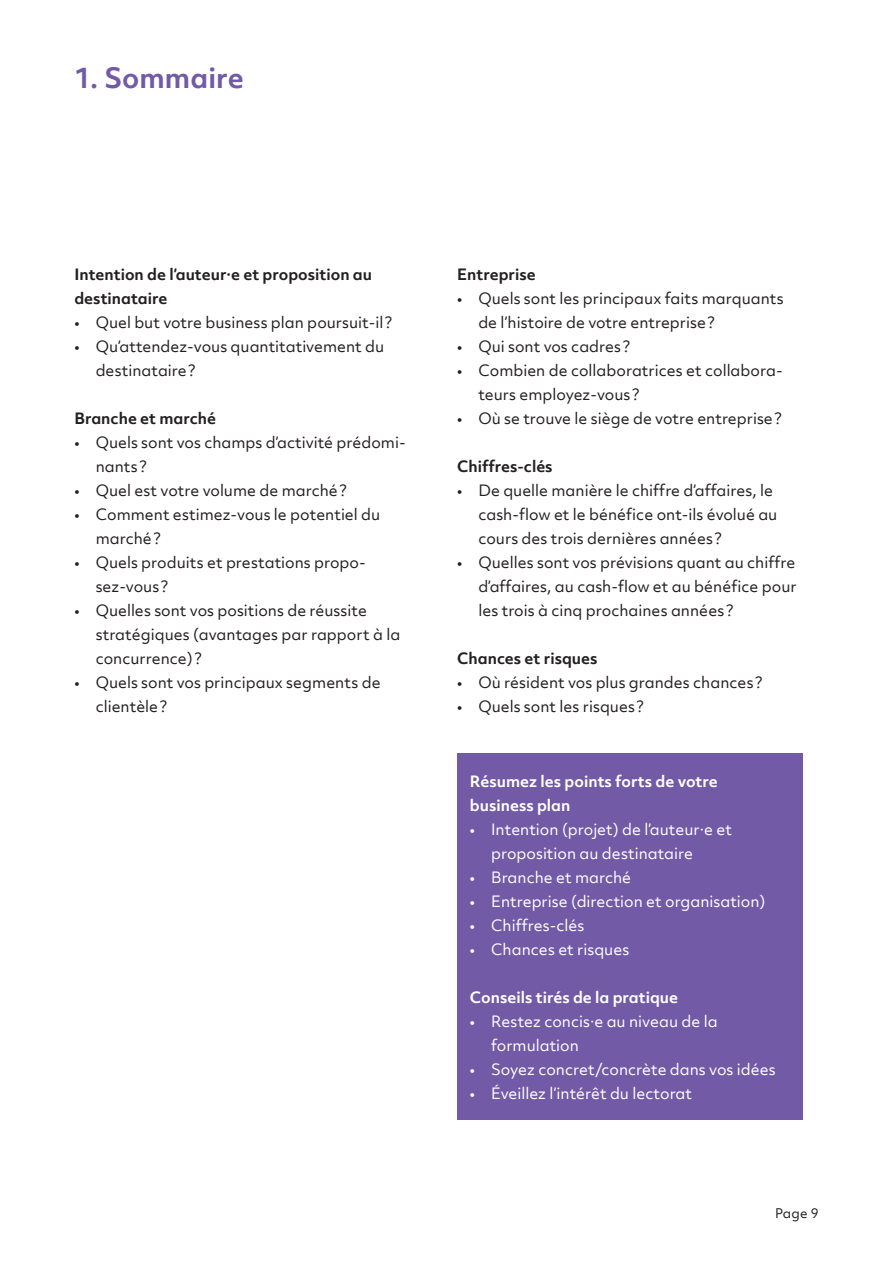
<style>
.page{position:relative;width:893px;height:1263px;background:#fff}
.page>*{position:absolute;margin:0;border:0;box-sizing:border-box;transform-origin:0 0}
.t1{font:700 27px "Objektiv Mk 2";letter-spacing:.005em;color:#725aa6}
.t2{font:15px/24px "Objektiv Mk 2";color:#231f20}
.t3{font:15px/24px "Objektiv Mk 2";color:#fff}
.t4{font:700 15px/24px "Objektiv Mk 2";color:#231f20}
.t5{font:700 15px/24px "Objektiv Mk 2";color:#fff}
.t6{font:12.75px "Objektiv Mk 2";color:#231f20}
</style>
<div class="page">
<div style="left:457px;top:753px;width:346px;height:367px;background:#725aa6"></div>
<h1 class="t1" style="left:74px;top:59px;width:171px">1. Sommaire</h1>
<p class="t4" style="left:74px;top:262px;width:299px">Intention de l’auteur·e et proposition au destinataire</p>
<p class="t2" style="left:74px;top:310px;width:319px">• Quel but votre business plan poursuit-il ?</p>
<p class="t2" style="left:96px;top:334px;width:290px;text-indent:-21px">• Qu’attendez-vous quantitativement du destinataire?</p>
<p class="t4" style="left:74px;top:406px;width:143px">Branche et marché</p>
<p class="t2" style="left:96px;top:430px;width:312px;text-indent:-21px">• Quels sont vos champs d’activité prédomi&shy;nants ?</p>
<p class="t2" style="left:74px;top:478px;width:274px">• Quel est votre volume de marché?</p>
<p class="t2" style="left:96px;top:502px;width:286px;text-indent:-21px">• Comment estimez-vous le potentiel du marché?</p>
<p class="t2" style="left:96px;top:550px;width:272px;text-indent:-21px">• Quels produits et prestations propo&shy;sez-vous ?</p>
<p class="t2" style="left:96px;top:598px;width:306px;text-indent:-21px">• Quelles sont vos positions de réussite stratégiques (avantages par rapport à la concurrence) ?</p>
<p class="t2" style="left:96px;top:670px;width:286px;text-indent:-21px">• Quels sont vos principaux segments de clientèle?</p>
<p class="t4" style="left:457px;top:262px;width:80px">Entreprise</p>
<p class="t2" style="left:478px;top:286px;width:307px;text-indent:-21px">• Quels sont les principaux faits marquants de l’histoire de votre entreprise?</p>
<p class="t2" style="left:457px;top:334px;width:174px">• Qui sont vos cadres ?</p>
<p class="t2" style="left:478px;top:358px;width:306px;text-indent:-21px">• Combien de collaboratrices et collabora&shy;teurs employez-vous ?</p>
<p class="t2" style="left:457px;top:406px;width:326px">• Où se trouve le siège de votre entreprise?</p>
<p class="t4" style="left:457px;top:454px;width:97px">Chiffres-clés</p>
<p class="t2" style="left:478px;top:478px;width:300px;text-indent:-21px">• De quelle manière le chiffre d’affaires, le cash-flow et le bénéfice ont-ils évolué au cours des trois dernières années ?</p>
<p class="t2" style="left:478px;top:550px;width:320px;text-align:justify;text-indent:-21px">• Quelles sont vos prévisions quant au chiffre d’affaires, au cash-flow et au bénéfice pour les trois à cinq prochaines années ?</p>
<p class="t4" style="left:457px;top:646px;width:142px">Chances et risques</p>
<p class="t2" style="left:457px;top:670px;width:307px">• Où résident vos plus grandes chances ?</p>
<p class="t2" style="left:457px;top:694px;width:188px">• Quels sont les risques ?</p>
<p class="t5" style="left:470px;top:769px;width:249px">Résumez les points forts de votre business plan</p>
<p class="t3" style="left:491px;top:817px;width:242px;text-indent:-21px">• Intention (projet) de l’auteur·e et proposition au destinataire</p>
<p class="t3" style="left:470px;top:865px;width:163px">• Branche et marché</p>
<p class="t3" style="left:470px;top:889px;width:297px">• Entreprise (direction et organisation)</p>
<p class="t3" style="left:470px;top:913px;width:116px">• Chiffres-clés</p>
<p class="t3" style="left:470px;top:937px;width:161px">• Chances et risques</p>
<p class="t5" style="left:470px;top:985px;width:210px">Conseils tirés de la pratique</p>
<p class="t3" style="left:491px;top:1009px;width:228px;text-indent:-21px">• Restez concis·e au niveau de la formulation</p>
<p class="t3" style="left:470px;top:1057px;width:307px">• Soyez concret/concrète dans vos idées</p>
<p class="t3" style="left:470px;top:1081px;width:224px">• Éveillez l’intérêt du lectorat</p>
<p class="t6" style="left:775px;top:1205px;width:45px">Page 9</p>
</div>
